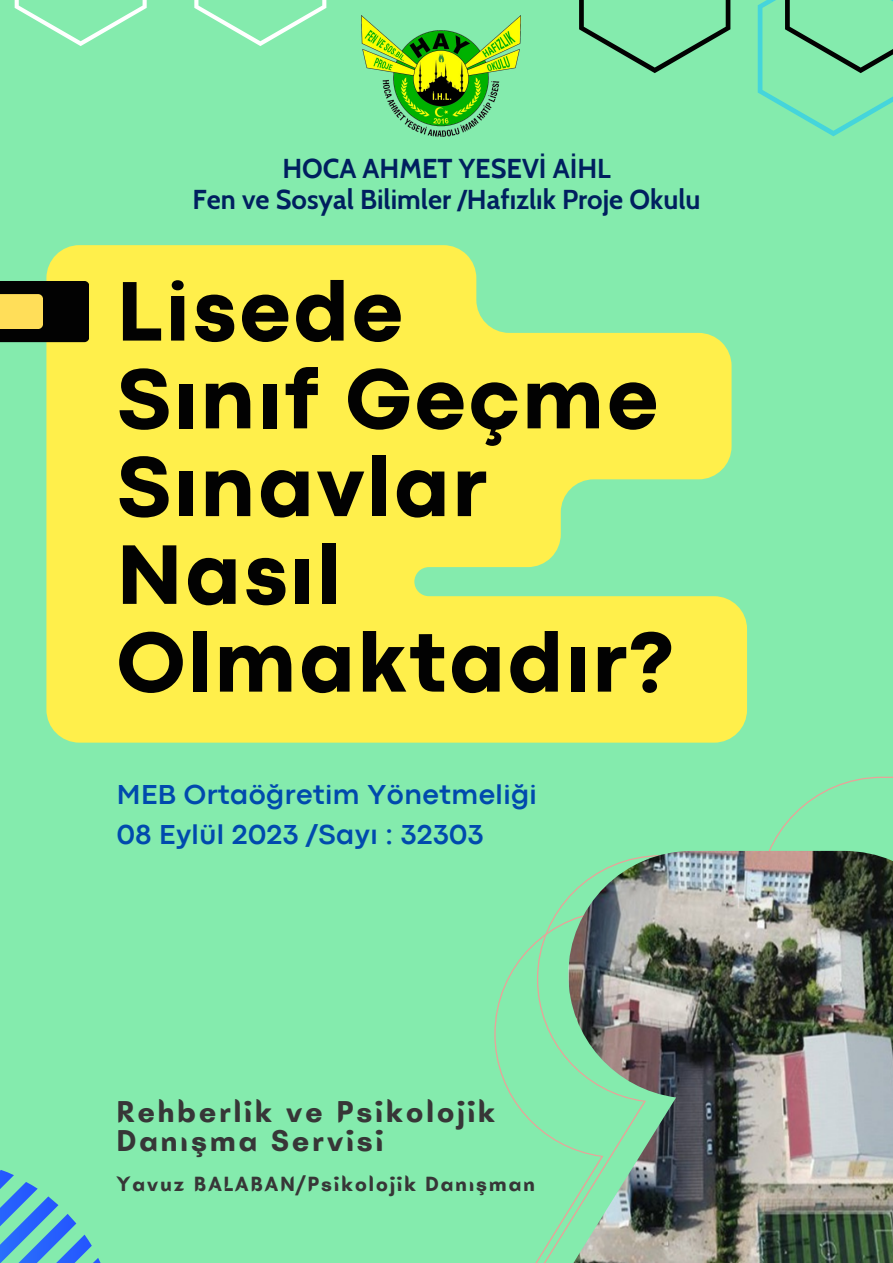
<style>
.page{position:relative;width:893px;height:1263px;background:#84ebad}
.page>*{position:absolute;margin:0;border:0;box-sizing:border-box;transform-origin:0 0}
.t1{font:800 88.12px/87.8px "Codec Pro";letter-spacing:.035em;color:#020202}
.t2{font:700 30.75px/28.7px "Batangas";letter-spacing:.1em;color:#373637}
.t3{font:700 28.65px "Codec Pro";letter-spacing:.015em;color:#004aad}
.t4{font:700 27.22px "Cabin";color:#001f5f}
.t5{font:700 21px "Batangas";letter-spacing:.1em;color:#373637}
</style>
<div class="page">
<svg style="left:46px;top:245px;width:701px;height:498px;fill:#ffef4b"></svg>
<svg style="left:768px;top:777px;width:125px;height:74px"></svg>
<svg style="left:536px;top:897px;width:32px;height:366px"></svg>
<img style="left:568px;top:851px;width:325px;height:412px">
<div style="left:0;top:281px;width:89px;height:61px;background:#020202"></div>
<img style="left:361px;top:15px;width:160px;height:121px">
<svg style="left:15px;top:0;width:132px;height:46px"></svg>
<svg style="left:194px;top:0;width:132px;height:46px"></svg>
<svg style="left:579px;top:0;width:151px;height:73px"></svg>
<svg style="left:757px;top:0;width:136px;height:136px"></svg>
<svg style="left:0;top:1170px;width:101px;height:93px"></svg>
<div style="left:0;top:294px;width:43px;height:35px;background:#ffde59"></div>
<p class="t4" style="left:282px;top:151px;width:330px">HOCA AHMET YESEVİ AİHL</p>
<p class="t4" style="left:193px;top:183px;width:509px">Fen ve Sosyal Bilimler /Hafızlık Proje Okulu</p>
<p class="t1" style="left:117px;top:274px;width:287px">Lisede</p>
<p class="t1" style="left:117px;top:362px;width:542px">Sınıf Geçme</p>
<p class="t1" style="left:117px;top:449px;width:372px">Sınavlar</p>
<p class="t1" style="left:117px;top:537px;width:558px">Nasıl<br>Olmaktadır?</p>
<p class="t3" style="left:117px;top:784px;width:417px">MEB Ortaöğretim Yönetmeliği</p>
<p class="t3" style="left:117px;top:824px;width:368px">08 Eylül 2023 /Sayı : 32303</p>
<p class="t2" style="left:117px;top:1097px;width:380px">Rehberlik ve Psikolojik<br>Danışma Servisi</p>
<p class="t5" style="left:117px;top:1171px;width:419px">Yavuz BALABAN/Psikolojik Danışman</p>
</div>
